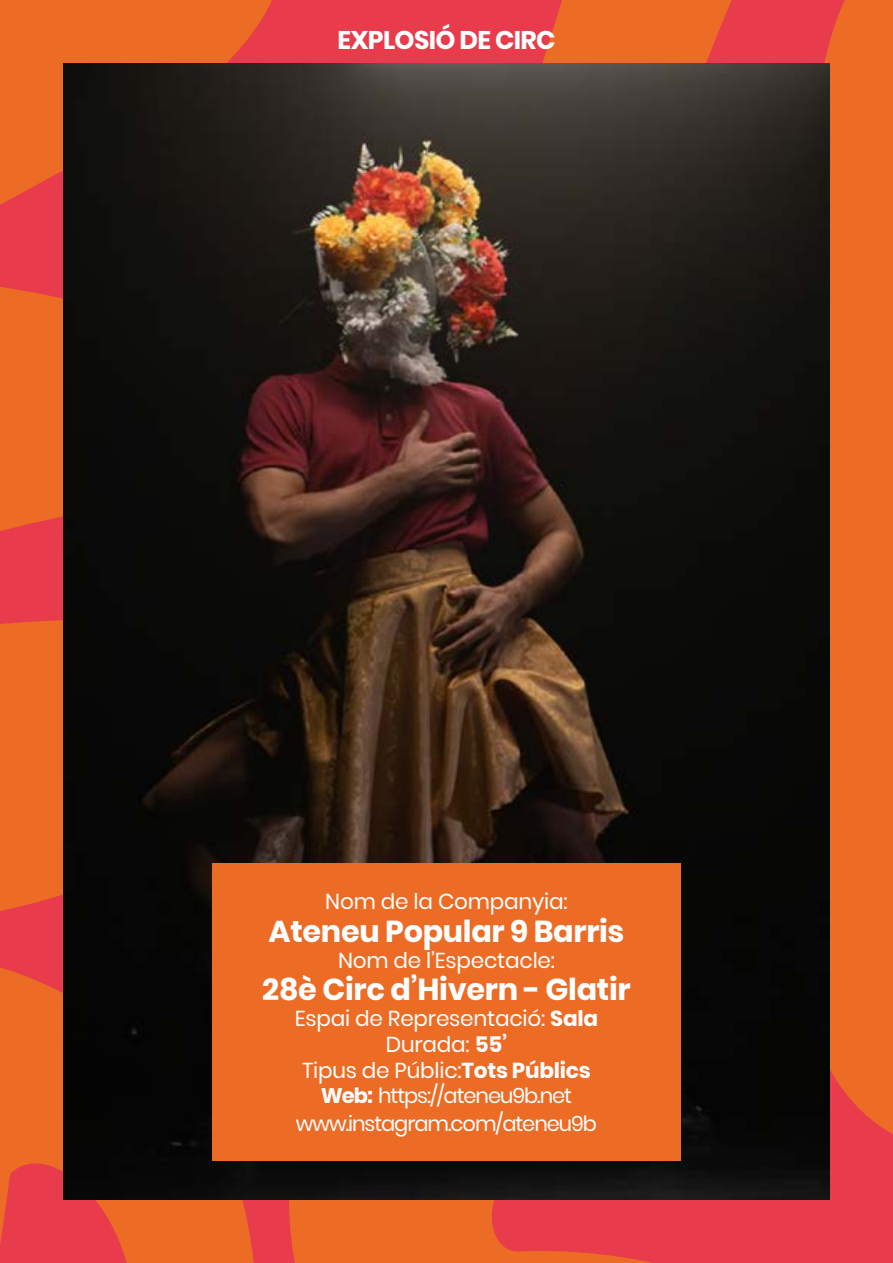
<style>
.page{position:relative;width:893px;height:1263px;background:#fff}
.page>*{position:absolute;margin:0;border:0;box-sizing:border-box;transform-origin:0 0}
.t1{font:700 30.3px "Poppins";letter-spacing:-.01em;color:#fff}
.t2{font:700 25.5px "Poppins";letter-spacing:-.025em;color:#fff}
.t3{font:21.6px/26px "Poppins";letter-spacing:-.01em;color:#fff;text-align:center}
.t4{font:21px/28px "Poppins";letter-spacing:-.05em;color:#fff;text-align:center}
.s1{font-weight:700}
</style>
<div class="page">
<svg style="left:0;top:0;width:166px;height:877px;background:#e8602c"></svg>
<div style="left:808px;top:0;width:85px;height:903px;background:#ed6c25"></div>
<svg style="left:0;top:877px;width:82px;height:386px;background:#ea5637"></svg>
<svg style="left:166px;top:0;width:642px;height:64px;background:#e74e3d"></svg>
<svg style="left:82px;top:903px;width:811px;height:360px;background:#e75337"></svg>
<img style="left:64px;top:64px;width:765px;height:1135px">
<div style="left:212px;top:863px;width:469px;height:298px;background:#ed6c25"></div>
<p class="t2" style="left:338px;top:25px;width:219px">EXPLOSIÓ DE CIRC</p>
<p class="t3" style="left:325px;top:889px;width:244px">Nom de la Companyia:</p>
<h1 class="t1" style="left:269px;top:913px;width:357px">Ateneu Popular 9 Barris</h1>
<p class="t3" style="left:338px;top:947px;width:218px">Nom de l’Espectacle:</p>
<h1 class="t1" style="left:262px;top:972px;width:370px">28è Circ d’Hivern - Glatir</h1>
<p class="t3" style="left:295px;top:1005px;width:305px">Espai de Representació: <span class="s1">Sala<br></span>Durada: <span class="s1">55’<br></span>Tipus de Públic:<span class="s1">Tots Públics</span></p>
<p class="t4" style="left:296px;top:1082px;width:303px"><span class="s1">Web:</span> https://ateneu9b.net www.instagram.com/ateneu9b</p>
</div>
